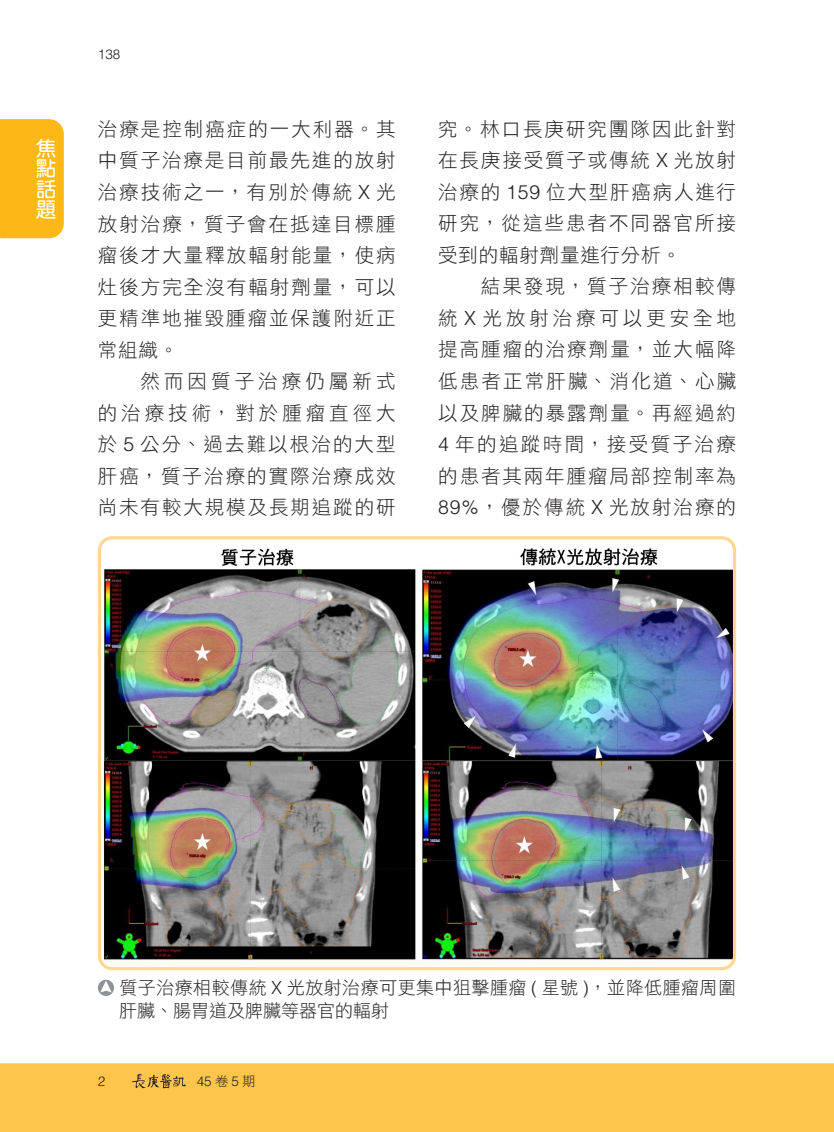
<style>
.page{position:relative;width:834px;height:1132px;background:#fff}
.page>*{position:absolute;margin:0;border:0;box-sizing:border-box;transform-origin:0 0}
.t1{font:700 20.25px/20.2px "AR Yuan B5";color:#fff;text-align:justify}
.t2{font:19.5px/31.5px "DF Hei Std W3";letter-spacing:.1em;color:#231f20;text-align:justify}
.t3{font:18px/22.6px "DF Hei Std W3";letter-spacing:.025em;color:#231f20}
.t4{font:300 13.5px "Helvetica LT Std";color:#231f20}
.s1{font-family:"Helvetica LT Std";font-weight:300}
.s2{font-family:"DF Hei Std W3";font-weight:400}
</style>
<div class="page">
<div style="left:0;top:1063px;width:833px;height:68px;background:#fec54d"></div>
<div style="left:98px;top:979px;width:16px;height:16px;background:#8d9298;border-radius:50%"></div>
<svg style="left:100px;top:980px;width:12px;height:12px"></svg>
<img style="left:99px;top:540px;width:635px;height:425px">
<div style="left:98px;top:536px;width:638px;height:433px;border:3px solid #fed88f;border-radius:13px"></div>
<svg style="left:132px;top:1073px;width:54px;height:14px"></svg>
<div style="left:0;top:119px;width:64px;height:119px;background:#fcb814"></div>
<p class="t1" style="left:36px;top:138px;width:21px">焦點話題</p>
<p class="t4" style="left:98px;top:46px;width:24px">138</p>
<p class="t2" style="left:98px;top:113px;width:299px">治療是控制癌症的一大利器。其中質子治療是目前最先進的放射治療技術之一，有別於傳統 <span class="s1">X</span> 光放射治療，質子會在抵達目標腫瘤後才大量釋放輻射能量，使病灶後方完全沒有輻射劑量，可以更精準地摧毀腫瘤並保護附近正常組織。</p>
<p class="t2" style="left:98px;top:365px;width:299px;text-indent:43px">然而因質子治療仍屬新式的治療技術，對於腫瘤直徑大於 <span class="s1">5</span> 公分、過去難以根治的大型肝癌，質子治療的實際治療成效尚未有較大規模及長期追蹤的研</p>
<p class="t2" style="left:438px;top:113px;width:299px">究。林口長庚研究團隊因此針對在長庚接受質子或傳統 <span class="s1">X</span> 光放射治療的 <span class="s1">159</span> 位大型肝癌病人進行研究，從這些患者不同器官所接受到的輻射劑量進行分析。</p>
<p class="t2" style="left:438px;top:270px;width:299px;text-indent:43px">結果發現，質子治療相較傳統 <span class="s1">X</span> 光放射治療可以更安全地提高腫瘤的治療劑量，並大幅降低患者正常肝臟、消化道、心臟以及脾臟的暴露劑量。再經過約<span class="s1">4</span> 年的追蹤時間，接受質子治療的患者其兩年腫瘤局部控制率為<span class="s1">89%</span>，優於傳統 <span class="s1">X</span> 光放射治療的</p>
<p class="t3" style="left:119px;top:975px;width:618px">質子治療相較傳統 <span class="s1">X</span> 光放射治療可更集中狙擊腫瘤 <span class="s1">(</span> 星號 <span class="s1">)</span>，並降低腫瘤周圍肝臟、腸胃道及脾臟等器官的輻射</p>
<p class="t4" style="left:98px;top:1072px;width:9px">2</p>
<p class="t4" style="left:197px;top:1072px;width:60px">45<span class="s2">卷</span>5<span class="s2">期</span></p>
</div>
